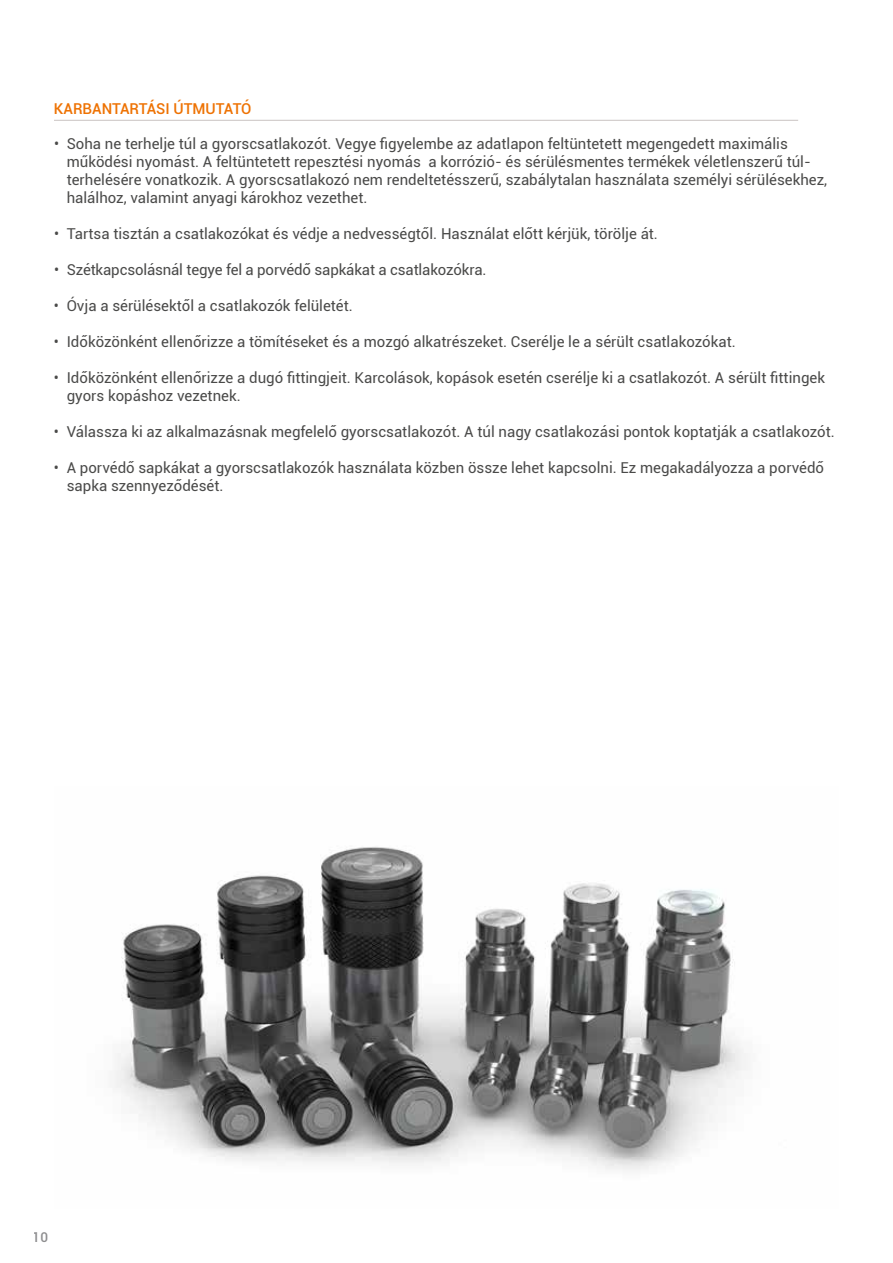
<style>
.page{position:relative;width:893px;height:1263px;background:#fff}
.page>*{position:absolute;margin:0;border:0;box-sizing:border-box;transform-origin:0 0}
.t1{font:15px/18px "Roboto";color:#4a4a49}
.t2{font:500 15px "Roboto";color:#ee7203}
.t3{font:500 13.5px "Roboto";color:#68686a}
</style>
<div class="page">
<img style="left:114px;top:847px;width:634px;height:324px">
<hr style="left:54px;top:120px;width:744px;height:1px;background:#cac3c2">
<p class="t2" style="left:54px;top:98px;width:199px">KARBANTARTÁSI ÚTMUTATÓ</p>
<p class="t1" style="left:67px;top:134px;width:762px;text-indent:-13px">• Soha ne terhelje túl a gyorscsatlakozót. Vegye figyelembe az adatlapon feltüntetett megengedett maximális működési nyomást. A feltüntetett repesztési nyomás a korrózió- és sérülésmentes termékek véletlenszerű túl&shy;terhelésére vonatkozik. A gyorscsatlakozó nem rendeltetésszerű, szabálytalan használata személyi sérülésekhez, halálhoz, valamint anyagi károkhoz vezethet.</p>
<p class="t1" style="left:54px;top:224px;width:605px">• Tartsa tisztán a csatlakozókat és védje a nedvességtől. Használat előtt kérjük, törölje át.</p>
<p class="t1" style="left:54px;top:260px;width:434px">• Szétkapcsolásnál tegye fel a porvédő sapkákat a csatlakozókra.</p>
<p class="t1" style="left:54px;top:296px;width:300px">• Óvja a sérülésektől a csatlakozók felületét.</p>
<p class="t1" style="left:54px;top:332px;width:683px">• Időközönként ellenőrizze a tömítéseket és a mozgó alkatrészeket. Cserélje le a sérült csatlakozókat.</p>
<p class="t1" style="left:67px;top:368px;width:760px;text-indent:-13px">• Időközönként ellenőrizze a dugó fittingjeit. Karcolások, kopások esetén cserélje ki a csatlakozót. A sérült fittingek gyors kopáshoz vezetnek.</p>
<p class="t1" style="left:54px;top:422px;width:782px">• Válassza ki az alkalmazásnak megfelelő gyorscsatlakozót. A túl nagy csatlakozási pontok koptatják a csatlakozót.</p>
<p class="t1" style="left:67px;top:458px;width:759px;text-indent:-13px">• A porvédő sapkákat a gyorscsatlakozók használata közben össze lehet kapcsolni. Ez megakadályozza a porvédő sapka szennyeződését.</p>
<p class="t3" style="left:33px;top:1228px;width:17px">10</p>
</div>
